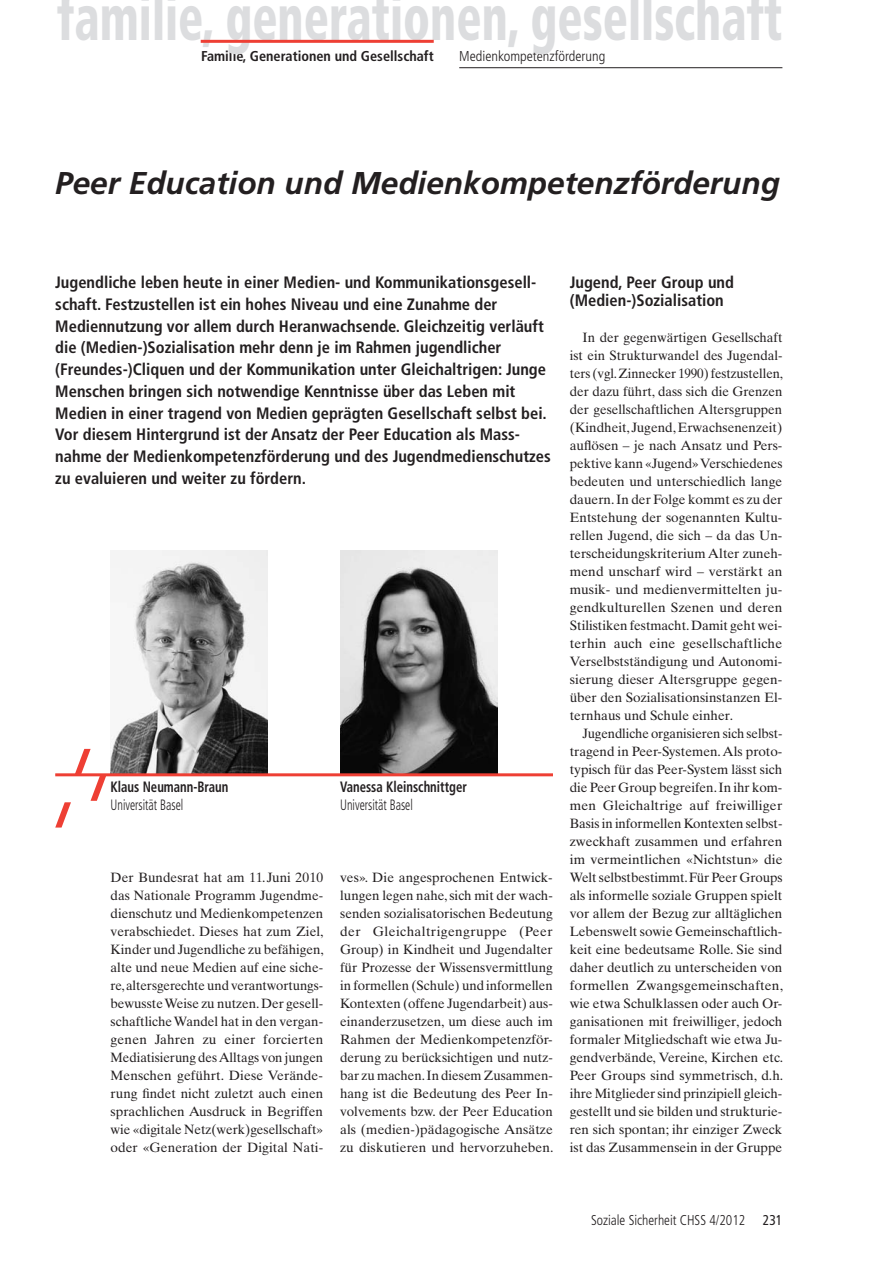
<style>
.page{position:relative;width:893px;height:1263px;background:#fff}
.page>*{position:absolute;margin:0;border:0;box-sizing:border-box;transform-origin:0 0}
.t1{font:900 condensed 64.5px "Frutiger LT Std";color:#dcdddf;scale:.73 1}
.t2{font:italic 700 31.5px "Frutiger LT Std";color:#231f20}
.t3{font:700 condensed 16.5px/21.8px "Frutiger LT Std";color:#231f20}
.t4{font:700 condensed 15px "Frutiger LT Std";color:#231f20;scale:.85 1}
.t5{font:300 condensed 15px "Frutiger LT Std";color:#231f20;scale:.8 1}
.t6{font:700 condensed 14.25px "Frutiger LT Std";color:#231f20}
.t7{font:300 condensed 14.25px "Frutiger LT Std";color:#231f20;scale:.95 1}
.t8{font:300 condensed 14.25px "Frutiger LT Std";color:#231f20}
.t9{font:13.5px/18px "Times Ten LT Std";color:#231f20;text-align:justify}
.s1{font-weight:400}
</style>
<div class="page">
<hr style="left:201px;top:40px;width:233px;height:3px;background:#ee3f34">
<hr style="left:459px;top:67px;width:323px;height:1px;background:#231f20">
<img style="left:111px;top:551px;width:157px;height:222px">
<img style="left:340px;top:551px;width:158px;height:222px">
<svg style="left:55px;top:749px;width:51px;height:78px"></svg>
<hr style="left:55px;top:773px;width:498px;height:3px;background:#ee3f34">
<h1 class="t1" style="left:57px;top:-21px;width:995px">familie, generationen, gesellschaft</h1>
<h1 class="t6" style="left:201px;top:47px;width:234px">Familie, Generationen und Gesellschaft</h1>
<p class="t8" style="left:459px;top:48px;width:148px">Medienkompetenzförderung</p>
<h2 class="t2" style="left:55px;top:164px;width:726px">Peer Education und Medienkompetenzförderung</h2>
<p class="t3" style="left:55px;top:271px;width:497px">Jugendliche leben heute in einer Medien- und Kommunikationsgesell&shy;schaft. Festzustellen ist ein hohes Niveau und eine Zunahme der Mediennutzung vor allem durch Heranwachsende. Gleichzeitig verläuft die (Medien-)Sozialisation mehr denn je im Rahmen jugendlicher (Freundes-)Cliquen und der Kommunikation unter Gleichaltrigen: Junge Menschen bringen sich notwendige Kenntnisse über das Leben mit Medien in einer tragend von Medien geprägten Gesellschaft selbst bei.<br>Vor diesem Hintergrund ist der Ansatz der Peer Education als Mass&shy;nahme der Medienkompetenzförderung und des Jugendmedienschutzes zu evaluieren und weiter zu fördern.</p>
<p class="t4" style="left:111px;top:778px;width:140px">Klaus Neumann-Braun</p>
<p class="t4" style="left:340px;top:778px;width:151px">Vanessa Kleinschnittger</p>
<p class="t5" style="left:111px;top:796px;width:92px">Universität Basel</p>
<p class="t5" style="left:340px;top:796px;width:92px">Universität Basel</p>
<p class="t9" style="left:111px;top:868px;width:215px">Der Bundesrat hat am 11. Juni 2010 das Nationale Programm Jugendme&shy;dienschutz und Medienkompetenzen verabschiedet. Dieses hat zum Ziel, Kinder und Jugendliche zu befähigen, alte und neue Medien auf eine siche&shy;re, altersgerechte und verantwortungs&shy;bewusste Weise zu nutzen. Der gesell&shy;schaftliche Wandel hat in den vergan&shy;genen Jahren zu einer forcierten Mediatisierung des Alltags von jungen Menschen geführt. Diese Verände&shy;rung findet nicht zuletzt auch einen sprachlichen Ausdruck in Begriffen wie «digitale Netz(werk)gesellschaft» oder «Generation der Digital Nati-</p>
<p class="t9" style="left:340px;top:868px;width:215px">ves». Die angesprochenen Entwick&shy;lungen legen nahe, sich mit der wach&shy;senden sozialisatorischen Bedeutung der Gleichaltrigengruppe (Peer Group) in Kindheit und Jugendalter für Prozesse der Wissensvermittlung in formellen (Schule) und informellen Kontexten (offene Jugendarbeit) aus&shy;einanderzusetzen, um diese auch im Rahmen der Medienkompetenzför&shy;derung zu berücksichtigen und nutz&shy;bar zu machen. In diesem Zusammen&shy;hang ist die Bedeutung des Peer In&shy;volvements bzw. der Peer Education als (medien-)pädagogische Ansätze zu diskutieren und hervorzuheben.</p>
<h3 class="t3" style="left:570px;top:273px;width:166px;line-height:18px">Jugend, Peer Group und (Medien-)Sozialisation</h3>
<p class="t9" style="left:570px;top:328px;width:215px;text-indent:13px">In der gegenwärtigen Gesellschaft ist ein Strukturwandel des Jugendal&shy;ters (vgl. Zinnecker 1990) festzustellen, der dazu führt, dass sich die Grenzen der gesellschaftlichen Altersgruppen (Kindheit, Jugend, Erwachsenenzeit) auflösen – je nach Ansatz und Pers&shy;pektive kann «Jugend» Verschiedenes bedeuten und unterschiedlich lange dauern. In der Folge kommt es zu der Entstehung der sogenannten Kultu&shy;rellen Jugend, die sich – da das Un&shy;terscheidungskriterium Alter zuneh&shy;mend unscharf wird – verstärkt an musik- und medienvermittelten ju&shy;gendkulturellen Szenen und deren Stilistiken festmacht. Damit geht wei&shy;terhin auch eine gesellschaftliche Verselbstständigung und Autonomi&shy;sierung dieser Altersgruppe gegen&shy;über den Sozialisationsinstanzen El&shy;ternhaus und Schule einher.</p>
<p class="t9" style="left:570px;top:724px;width:215px;text-align:left;text-indent:13px">Jugendliche organisieren sich selbst&shy;tragend in Peer-Systemen. Als proto&shy;typisch für das Peer-System lässt sich die Peer Group begreifen. In ihr kom&shy;men Gleichaltrige auf freiwilliger Basis in informellen Kontexten selbst&shy;zweckhaft zusammen und erfahren im vermeintlichen «Nichtstun» die Welt selbstbestimmt. Für Peer Groups als informelle soziale Gruppen spielt vor allem der Bezug zur alltäglichen Lebenswelt sowie Gemeinschaftlich&shy;keit eine bedeutsame Rolle. Sie sind daher deutlich zu unterscheiden von formellen Zwangsgemeinschaften, wie etwa Schulklassen oder auch Or&shy;ganisationen mit freiwilliger, jedoch formaler Mitgliedschaft wie etwa Ju&shy;gendverbände, Vereine, Kirchen etc.<br>Peer Groups sind symmetrisch, d.h. ihre Mitglieder sind prinzipiell gleich&shy;gestellt und sie bilden und strukturie&shy;ren sich spontan; ihr einziger Zweck ist das Zusammensein in der Gruppe</p>
<p class="t7" style="left:591px;top:1212px;width:203px">Soziale Sicherheit CHSS 4/2012 <span class="s1">231</span></p>
</div>
